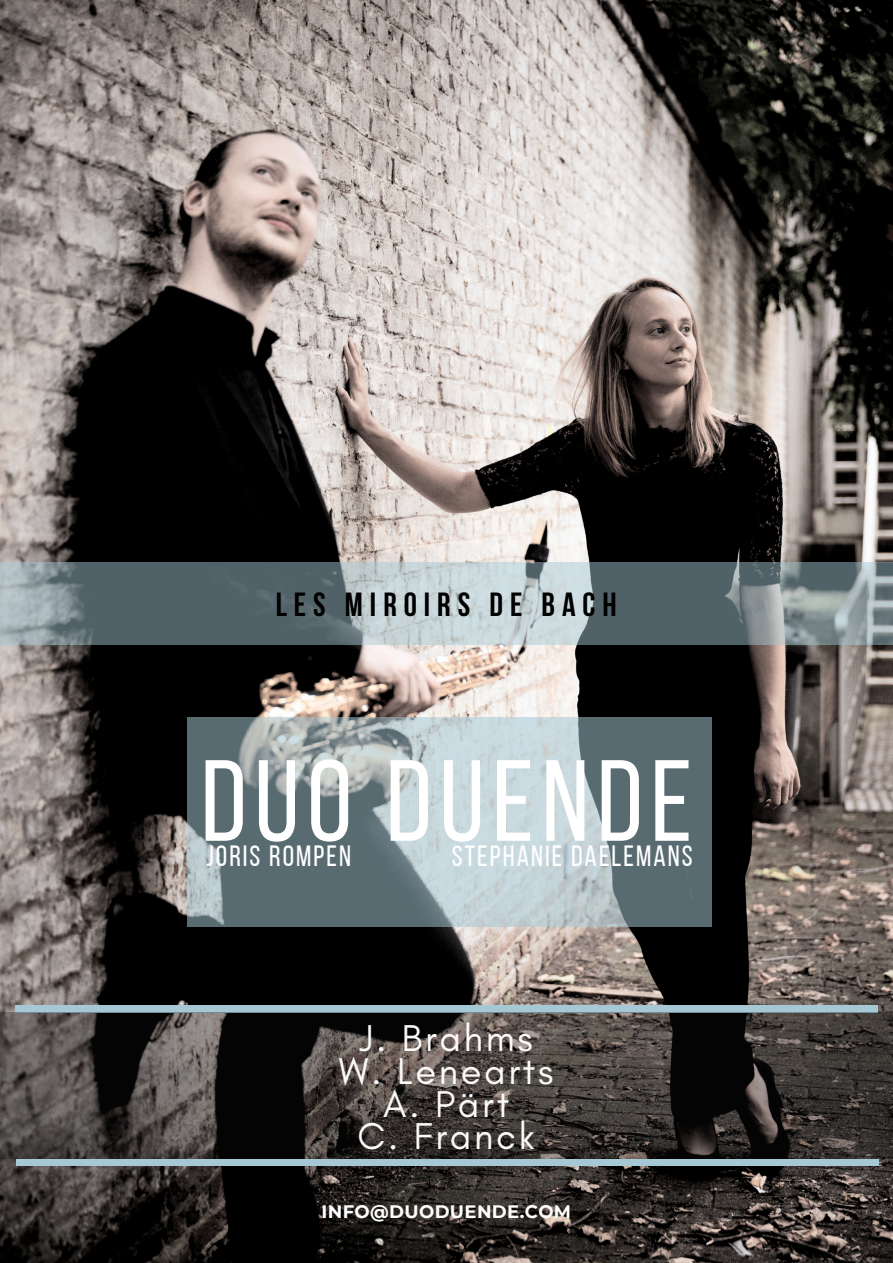
<style>
.page{position:relative;width:893px;height:1263px;background:#fff}
.page>*{position:absolute;margin:0;border:0;box-sizing:border-box;transform-origin:0 0}
.t1{font:115.12px "Bebas Neue";letter-spacing:.07em;color:#fff}
.t2{font:38.03px/32.6px "Glacial Indifference";letter-spacing:.07em;color:#fbfaf9;text-align:center}
.t3{font:700 33.38px "Bebas Neue";letter-spacing:.21em;color:#000}
.t4{font:29.25px "Bebas Neue";letter-spacing:.07em;color:#fff}
.t5{font:700 18.08px "Montserrat";letter-spacing:.02em;color:#fff}
</style>
<div class="page">
<img style="left:0;top:0;width:893px;height:1263px">
<svg style="left:0;top:562px;width:893px;height:82px"></svg>
<div style="left:15px;top:1006px;width:862px;height:6px;background:#a5c8d4"></div>
<div style="left:16px;top:1159px;width:862px;height:6px;background:#a5c8d4"></div>
<svg style="left:187px;top:717px;width:525px;height:210px"></svg>
<svg style="left:0;top:1012px;width:893px;height:147px"></svg>
<p class="t3" style="left:276px;top:591px;width:342px">LES MIROIRS DE BACH</p>
<h2 class="t1" style="left:201px;top:754px;width:493px">DUO DUENDE</h2>
<h2 class="t4" style="left:206px;top:843px;width:146px">JORIS ROMPEN</h2>
<h2 class="t4" style="left:452px;top:843px;width:242px">STEPHANIE DAELEMANS</h2>
<h1 class="t2" style="left:339px;top:1022px;width:216px">J. Brahms<br>W. Lenearts<br>A. Pärt<br>C. Franck</h1>
<h3 class="t5" style="left:321px;top:1201px;width:251px">INFO@DUODUENDE.COM</h3>
</div>
